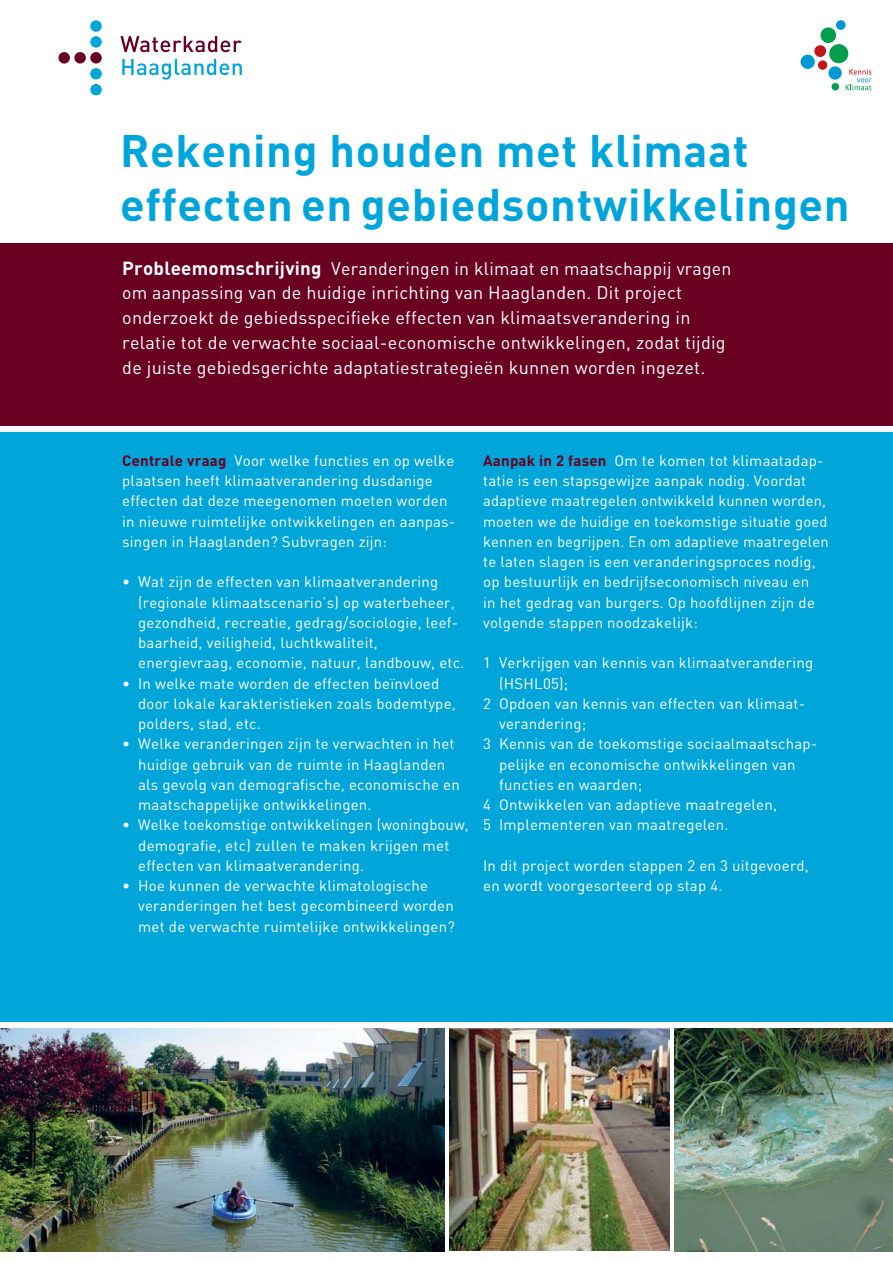
<style>
.page{position:relative;width:893px;height:1263px;background:#fff}
.page>*{position:absolute;margin:0;border:0;box-sizing:border-box;transform-origin:0 0}
.t1{font:700 45px/54px "DIN";letter-spacing:.015em;color:#00a6db}
.t2{font:18px/24.8px "DIN";letter-spacing:.015em;color:#fff}
.t3{font:15px/20.2px "DIN";letter-spacing:.015em;color:#fff}
.s1{font-weight:700;font-size:18.75px}
.s2{font-weight:700;color:#690021}
</style>
<div class="page">
<div style="left:0;top:432px;width:893px;height:590px;background:#00a5d9"></div>
<div style="left:0;top:243px;width:893px;height:182px;background:#690021"></div>
<svg style="left:120px;top:36px;width:122px;height:16px"></svg>
<svg style="left:122px;top:59px;width:120px;height:21px"></svg>
<div style="left:74px;top:52px;width:12px;height:12px;background:#690021;border-radius:50%"></div>
<div style="left:58px;top:52px;width:12px;height:12px;background:#690021;border-radius:50%"></div>
<div style="left:90px;top:52px;width:12px;height:12px;background:#690021;border-radius:50%"></div>
<div style="left:90px;top:84px;width:12px;height:11px;background:#00a5d9;border-radius:50%"></div>
<div style="left:90px;top:68px;width:12px;height:11px;background:#00a5d9;border-radius:50%"></div>
<div style="left:90px;top:36px;width:12px;height:12px;background:#00a5d9;border-radius:50%"></div>
<div style="left:90px;top:20px;width:12px;height:12px;background:#00a5d9;border-radius:50%"></div>
<div style="left:828px;top:66px;width:14px;height:14px;background:#0098d2;border-radius:50%"></div>
<div style="left:801px;top:55px;width:14px;height:14px;background:#0098d2;border-radius:50%"></div>
<div style="left:820px;top:27px;width:16px;height:16px;background:#009e4d;border-radius:50%"></div>
<div style="left:836px;top:20px;width:10px;height:10px;background:#0098d2;border-radius:50%"></div>
<div style="left:831px;top:83px;width:8px;height:7px;background:#009e4d;border-radius:50%"></div>
<div style="left:814px;top:45px;width:12px;height:12px;background:#c4151c;border-radius:50%"></div>
<div style="left:829px;top:44px;width:19px;height:19px;background:#009e4d;border-radius:50%"></div>
<div style="left:818px;top:60px;width:9px;height:10px;background:#c4151c;border-radius:50%"></div>
<svg style="left:846px;top:69px;width:26px;height:21px"></svg>
<img style="left:450px;top:1028px;width:219px;height:223px">
<img style="left:674px;top:1028px;width:219px;height:223px">
<img style="left:0;top:1028px;width:444px;height:223px">
<h1 class="t1" style="left:120px;top:129px;width:731px">Rekening houden met klimaat effecten en gebiedsontwikkelingen</h1>
<p class="t2" style="left:122px;top:258px;width:611px"><span class="s1">Probleemomschrijving</span> Veranderingen in klimaat en maatschappij vragen om aanpassing van de huidige inrichting van Haaglanden. Dit project onderzoekt de gebiedsspecifieke effecten van klimaatsverandering in relatie tot de verwachte sociaal-economische ontwikkelingen, zodat tijdig de juiste gebiedsgerichte adaptatie strategieën kunnen worden ingezet.</p>
<p class="t3" style="left:122px;top:452px;width:335px"><span class="s2">Centrale vraag</span> Voor welke functies en op welke plaatsen heeft klimaatverandering dus danige effecten dat deze meegenomen moeten worden in nieuwe ruimtelijke ontwikkelingen en aanpas&shy;singen in Haaglanden? Subvragen zijn:</p>
<p class="t3" style="left:138px;top:574px;width:328px;text-indent:-16px">• Wat zijn de effecten van klimaatverandering (regionale klimaatscenario’s) op waterbeheer, gezondheid, recreatie, gedrag/sociologie, leef&shy;baarheid, veiligheid, luchtkwaliteit, energievraag, economie, natuur, landbouw, etc.</p>
<p class="t3" style="left:138px;top:675px;width:319px;text-indent:-16px">• In welke mate worden de effecten beïnvloed door lokale karakteristieken zoals bodemtype, polders, stad, etc.</p>
<p class="t3" style="left:138px;top:736px;width:323px;text-indent:-16px">• Welke veranderingen zijn te verwachten in het huidige gebruik van de ruimte in Haaglanden als gevolg van demografische, economische en maatschappelijke ontwikkelingen.</p>
<p class="t3" style="left:138px;top:817px;width:332px;text-indent:-16px">• Welke toekomstige ontwikkelingen (woningbouw, demografie, etc) zullen te maken krijgen met effecten van klimaatverandering.</p>
<p class="t3" style="left:138px;top:877px;width:318px;text-indent:-16px">• Hoe kunnen de verwachte klimatologische veranderingen het best gecombineerd worden met de verwachte ruimtelijke ontwikkelingen?</p>
<p class="t3" style="left:483px;top:452px;width:347px"><span class="s2">Aanpak in 2 fasen</span> Om te komen tot klimaatadap&shy;tatie is een stapsgewijze aanpak nodig. Voordat adaptieve maatregelen ontwikkeld kunnen worden, moeten we de huidige en toekom stige situatie goed kennen en begrijpen. En om adaptieve maatregelen te laten slagen is een veranderingsproces nodig, op bestuurlijk en bedrijfseconomisch niveau en<br>in het gedrag van burgers. Op hoofdlijnen zijn de volgende stappen noodzakelijk:</p>
<p class="t3" style="left:483px;top:655px;width:331px">1 Verkrijgen van kennis van klimaatverandering</p>
<p class="t3" style="left:499px;top:675px;width:71px">(HSHL05);</p>
<p class="t3" style="left:483px;top:695px;width:324px">2 Opdoen van kennis van effecten van klimaat-</p>
<p class="t3" style="left:499px;top:715px;width:89px">verandering;</p>
<p class="t3" style="left:483px;top:736px;width:336px">3 Kennis van de toekomstige sociaalmaatschap-</p>
<p class="t3" style="left:499px;top:756px;width:298px">pelijke en economische ontwikkelingen van</p>
<p class="t3" style="left:499px;top:776px;width:145px">functies en waarden;</p>
<p class="t3" style="left:483px;top:796px;width:295px">4 Ontwikkelen van adaptieve maatregelen,</p>
<p class="t3" style="left:483px;top:817px;width:247px">5 Implementeren van maatregelen.</p>
<p class="t3" style="left:483px;top:857px;width:327px">In dit project worden stappen 2 en 3 uitgevoerd, en wordt voorgesorteerd op stap 4.</p>
</div>
